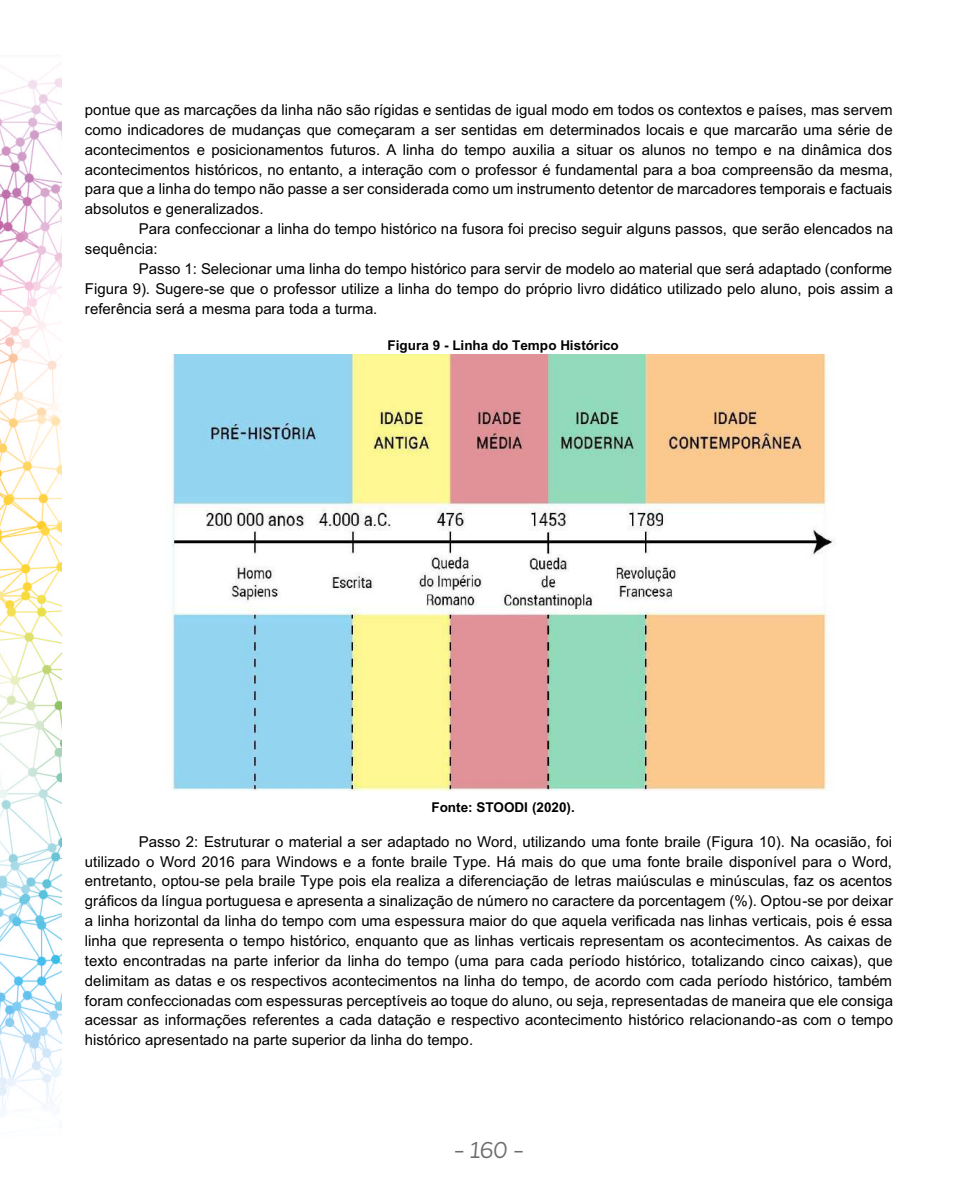
<style>
.page{position:relative;width:978px;height:1191px;background:#fff}
.page>*{position:absolute;margin:0;border:0;box-sizing:border-box;transform-origin:0 0}
.t1{font:italic 22.5px "Asterisk Sans Pro";color:#6c6d70}
.t2{font:15px/19.8px "Arial";color:#000;text-align:justify}
.t3{font:700 13.5px "Arial";color:#000}
</style>
<div class="page">
<img style="left:0;top:63px;width:62px;height:1060px">
<img style="left:171px;top:355px;width:663px;height:435px">
<p class="t2" style="left:85px;top:101px;width:810px">pontue que as marcações da linha não são rígidas e sentidas de igual modo em todos os contextos e países, mas servem como indicadores de mudanças que começaram a ser sentidas em determinados locais e que marcarão uma série de acontecimentos e posicionamentos futuros. A linha do tempo auxilia a situar os alunos no tempo e na dinâmica dos acontecimentos históricos, no entanto, a interação com o professor é fundamental para a boa compreensão da mesma, para que a linha do tempo não passe a ser considerada como um instrumento detentor de marcadores temporais e factuais absolutos e generalizados.</p>
<p class="t2" style="left:85px;top:220px;width:810px;text-indent:54px">Para confeccionar a linha do tempo histórico na fusora foi preciso seguir alguns passos, que serão elencados na sequência:</p>
<p class="t2" style="left:85px;top:260px;width:810px;text-indent:54px">Passo 1: Selecionar uma linha do tempo histórico para servir de modelo ao material que será adaptado (conforme Figura 9). Sugere-se que o professor utilize a linha do tempo do próprio livro didático utilizado pelo aluno, pois assim a referência será a mesma para toda a turma.</p>
<p class="t3" style="left:388px;top:340px;width:233px">Figura 9 - Linha do Tempo Histórico</p>
<p class="t3" style="left:431px;top:802px;width:145px">Fonte: STOODI (2020).</p>
<p class="t2" style="left:85px;top:833px;width:810px;text-indent:54px">Passo 2: Estruturar o material a ser adaptado no Word, utilizando uma fonte braile (Figura 10). Na ocasião, foi utilizado o Word 2016 para Windows e a fonte braile Type. Há mais do que uma fonte braile disponível para o Word, entretanto, optou-se pela braile Type pois ela realiza a diferenciação de letras maiúsculas e minúsculas, faz os acentos gráficos da língua portuguesa e apresenta a sinalização de número no caractere da porcentagem (%). Optou-se por deixar a linha horizontal da linha do tempo com uma espessura maior do que aquela verificada nas linhas verticais, pois é essa linha que representa o tempo histórico, enquanto que as linhas verticais representam os acontecimentos. As caixas de texto encontradas na parte inferior da linha do tempo (uma para cada período histórico, totalizando cinco caixas), que delimitam as datas e os respectivos acontecimentos na linha do tempo, de acordo com cada período histórico, também foram confeccionadas com espessuras perceptíveis ao toque do aluno, ou seja, representadas de maneira que ele consiga acessar as informações referentes a cada datação e respectivo acontecimento histórico relacionando-as com o tempo histórico apresentado na parte superior da linha do tempo.</p>
<h1 class="t1" style="left:454px;top:1137px;width:72px">- 160 -</h1>
</div>
